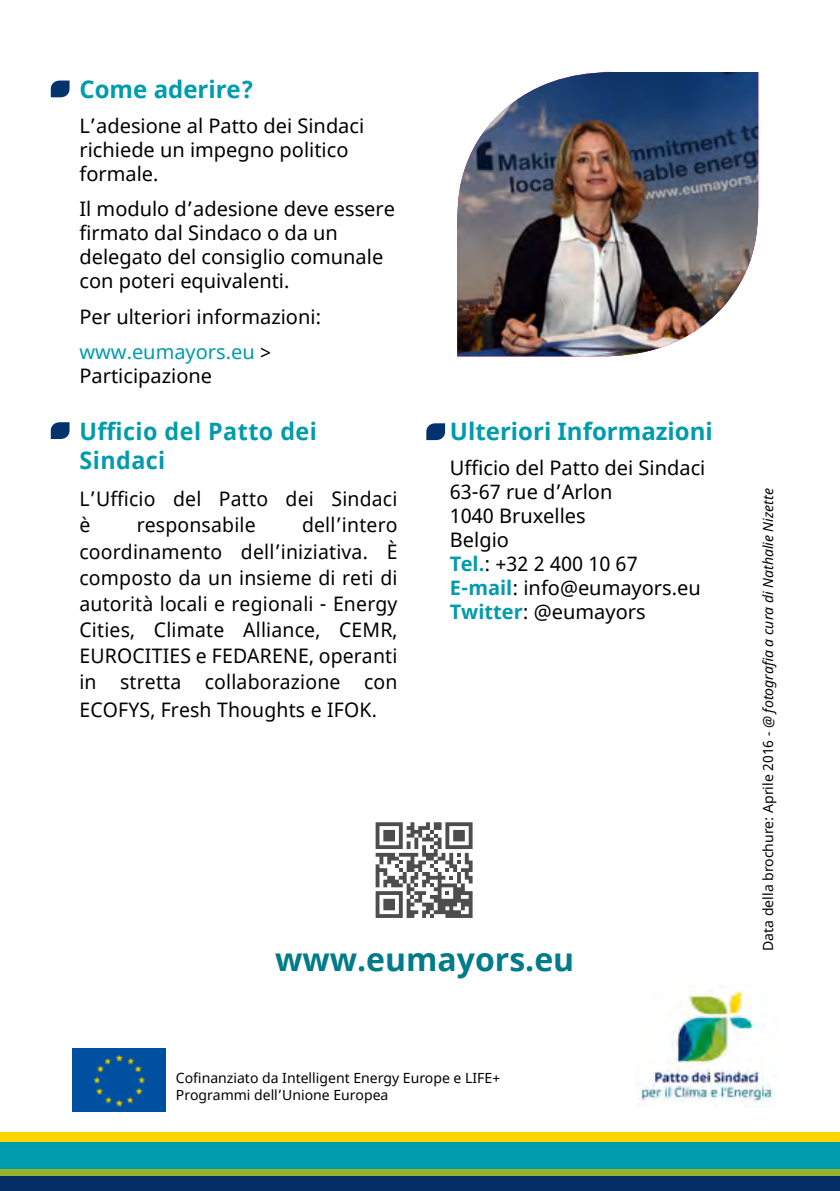
<style>
.page{position:relative;width:840px;height:1191px;background:#fff}
.page>*{position:absolute;margin:0;border:0;box-sizing:border-box;transform-origin:0 0}
.t1{font:700 32px "Noto Sans";color:#007b89}
.t2{font:700 24px "Noto Sans";color:#009bac}
.t3{font:700 24px/28.8px "Noto Sans";letter-spacing:.02em;color:#009bac}
.t4{font:20px/24px "Noto Sans";color:#000}
.t5{font:14px/16.8px "Noto Sans";color:#000}
.t6{font:italic 14px "Noto Sans";color:#000}
.s1{color:#009bac}
.s2{font-weight:700;color:#009bac}
.s3{font-style:normal}
</style>
<div class="page">
<div style="left:0;top:1142px;width:839px;height:27px;background:#009bac"></div>
<div style="left:0;top:1169px;width:839px;height:7px;background:#95b531"></div>
<div style="left:0;top:1176px;width:839px;height:15px;background:#042f66"></div>
<div style="left:0;top:1132px;width:839px;height:10px;background:#ffd500"></div>
<svg style="left:375px;top:822px;width:98px;height:96px"></svg>
<svg style="left:51px;top:81px;width:18px;height:16px"></svg>
<svg style="left:51px;top:422px;width:18px;height:17px"></svg>
<svg style="left:426px;top:423px;width:19px;height:17px"></svg>
<img style="left:72px;top:1048px;width:94px;height:63px">
<img style="left:640px;top:985px;width:136px;height:121px">
<img style="left:457px;top:72px;width:300px;height:284px">
<p class="t2" style="left:79px;top:72px;width:176px">Come aderire?</p>
<p class="t4" style="left:79px;top:114px;width:286px">L’adesione al Patto dei Sindaci richiede un impegno politico formale.</p>
<p class="t4" style="left:79px;top:198px;width:317px">Il modulo d’adesione deve essere firmato dal Sindaco o da un delegato del consiglio comunale con poteri equivalenti.</p>
<p class="t4" style="left:79px;top:299px;width:243px;line-height:35.4px">Per ulteriori informazioni: <span class="s1">www.eumayors.eu</span> &gt;</p>
<p class="t4" style="left:79px;top:364px;width:134px">Participazione</p>
<p class="t3" style="left:79px;top:418px;width:239px">Ufficio del Patto dei<br>Sindaci</p>
<p class="t4" style="left:79px;top:487px;width:319px;line-height:26px">L’Ufficio del Patto dei Sindaci è</p>
<p class="t4" style="left:79px;top:513px;width:319px;line-height:26px;text-align:justify;text-indent:222px">dell’intero coordinamento dell’iniziativa. È composto da un insieme di reti di autorità locali e regionali - Energy Cities, Climate Alliance, CEMR, EUROCITIES e FEDARENE, operanti in stretta collaborazione con</p>
<p class="t4" style="left:79px;top:699px;width:299px">ECOFYS, Fresh Thoughts e IFOK.</p>
<p class="t4" style="left:137px;top:514px;width:120px">responsabile</p>
<p class="t2" style="left:449px;top:414px;width:264px">Ulteriori Informazioni</p>
<p class="t4" style="left:449px;top:456px;width:257px">Ufficio del Patto dei Sindaci<br>63-67 rue d’Arlon<br>1040 Bruxelles<br>Belgio<br><span class="s2">Tel.</span>: +32 2 400 10 67<br><span class="s2">E-mail</span>: info@eumayors.eu<br><span class="s2">Twitter</span>: @eumayors</p>
<h1 class="t1" style="left:275px;top:937px;width:300px">www.eumayors.eu</h1>
<p class="t5" style="left:176px;top:1070px;width:325px">Cofinanziato da Intelligent Energy Europe e LIFE+<br>Programmi dell’Unione Europea</p>
<p class="t6" style="left:757px;top:950px;width:464px;rotate:-90deg"><span class="s3">Data della brochure: Aprile 2016</span> - @ fotografia a cura di Nathalie Nizette</p>
</div>
